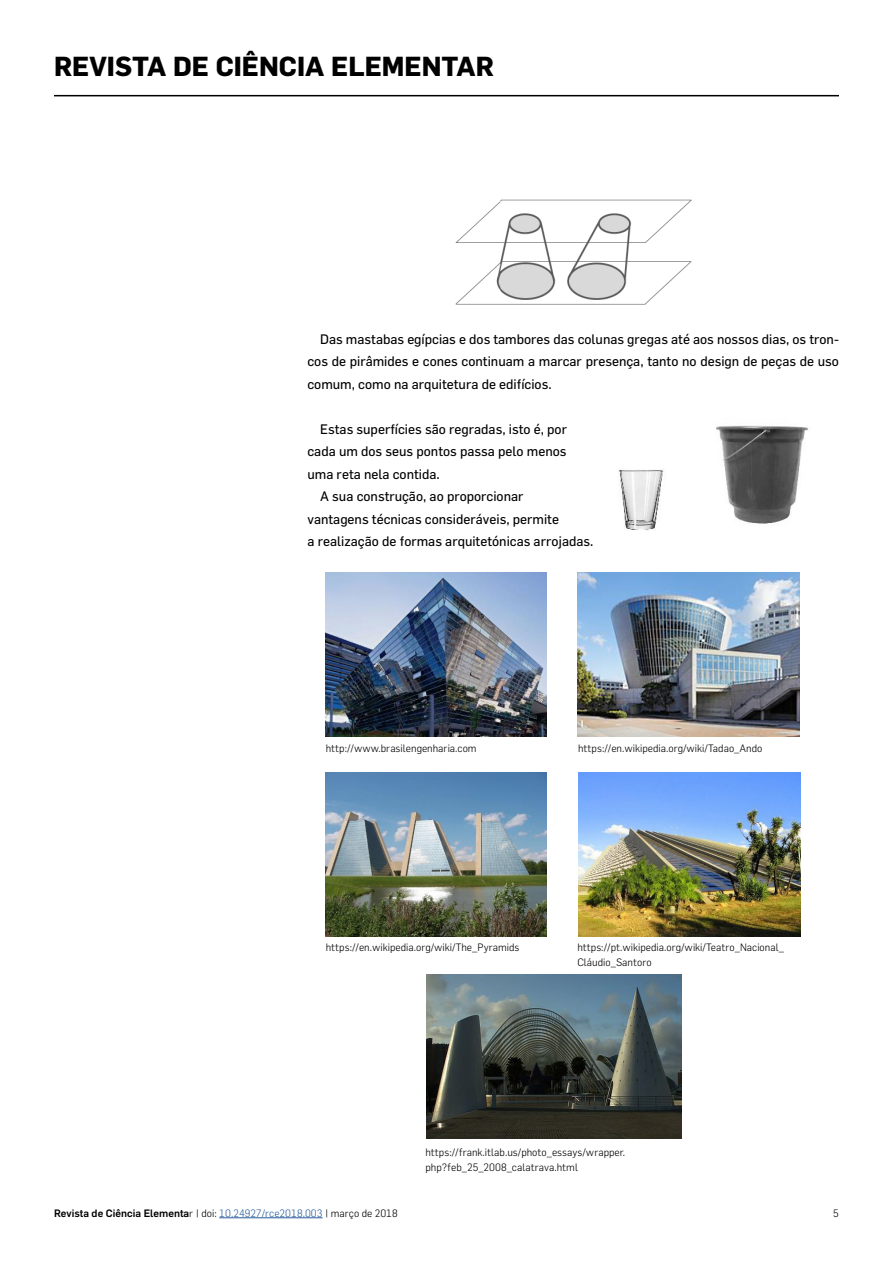
<style>
.page{position:relative;width:893px;height:1263px;background:#fff}
.page>*{position:absolute;margin:0;border:0;box-sizing:border-box;transform-origin:0 0}
.t1{font:700 27px "Flama";color:#000}
.t2{font:13.5px/22.5px "Flama";color:#000;text-align:justify}
.t3{font:300 10.5px/15px "Flama";color:#000}
.t4{font:500 10.5px "Flama";color:#000}
.s1{font-weight:300}
.s2{font-weight:300;color:#275b9b}
</style>
<div class="page">
<hr style="left:54px;top:95px;width:785px;height:1px;background:#000">
<hr style="left:219px;top:1217px;width:104px;height:1px;background:#275b9b">
<img style="left:455px;top:199px;width:237px;height:106px">
<img style="left:326px;top:572px;width:221px;height:164px">
<img style="left:577px;top:573px;width:222px;height:163px">
<img style="left:326px;top:773px;width:221px;height:163px">
<img style="left:578px;top:773px;width:222px;height:163px">
<img style="left:427px;top:975px;width:254px;height:163px">
<img style="left:619px;top:469px;width:44px;height:61px">
<img style="left:716px;top:425px;width:92px;height:99px">
<h1 class="t1" style="left:54px;top:50px;width:441px">REVISTA DE CIÊNCIA ELEMENTAR</h1>
<p class="t2" style="left:307px;top:327px;width:533px;text-indent:13px">Das mastabas egípcias e dos tambores das colunas gregas até aos nossos dias, os tron&shy;cos de pirâmides e cones continuam a marcar presença, tanto no design de peças de uso comum, como na arquitetura de edifícios.</p>
<p class="t2" style="left:320px;top:417px;width:248px">Estas superfícies são regradas, isto é, por</p>
<p class="t2" style="left:307px;top:440px;width:261px">cada um dos seus pontos passa pelo menos</p>
<p class="t2" style="left:307px;top:462px;width:134px">uma reta nela contida.</p>
<p class="t2" style="left:320px;top:485px;width:205px">A sua construção, ao proporcionar</p>
<p class="t2" style="left:307px;top:507px;width:253px">vantagens técnicas consideráveis, permite</p>
<p class="t2" style="left:307px;top:530px;width:287px">a realização de formas arquitetónicas arrojadas.</p>
<p class="t3" style="left:326px;top:740px;width:152px">http://www.brasilengenharia.com</p>
<p class="t3" style="left:578px;top:740px;width:186px">https://en.wikipedia.org/wiki/Tadao_Ando</p>
<p class="t3" style="left:326px;top:940px;width:195px">https://en.wikipedia.org/wiki/The_Pyramids</p>
<p class="t3" style="left:577px;top:939px;width:208px">https://pt.wikipedia.org/wiki/Teatro_Nacional_<br>Cláudio_Santoro</p>
<p class="t3" style="left:425px;top:1145px;width:201px">https://frank.itlab.us/photo_essays/wrapper. php?feb_25_2008_calatrava.html</p>
<p class="t4" style="left:54px;top:1206px;width:345px">Revista de Ciência Elementa<span class="s1">r | doi:</span> <span class="s2">10.24927/rce2018.003</span> <span class="s1">| março de 2018</span></p>
<p class="t3" style="left:833px;top:1205px;width:7px">5</p>
</div>
